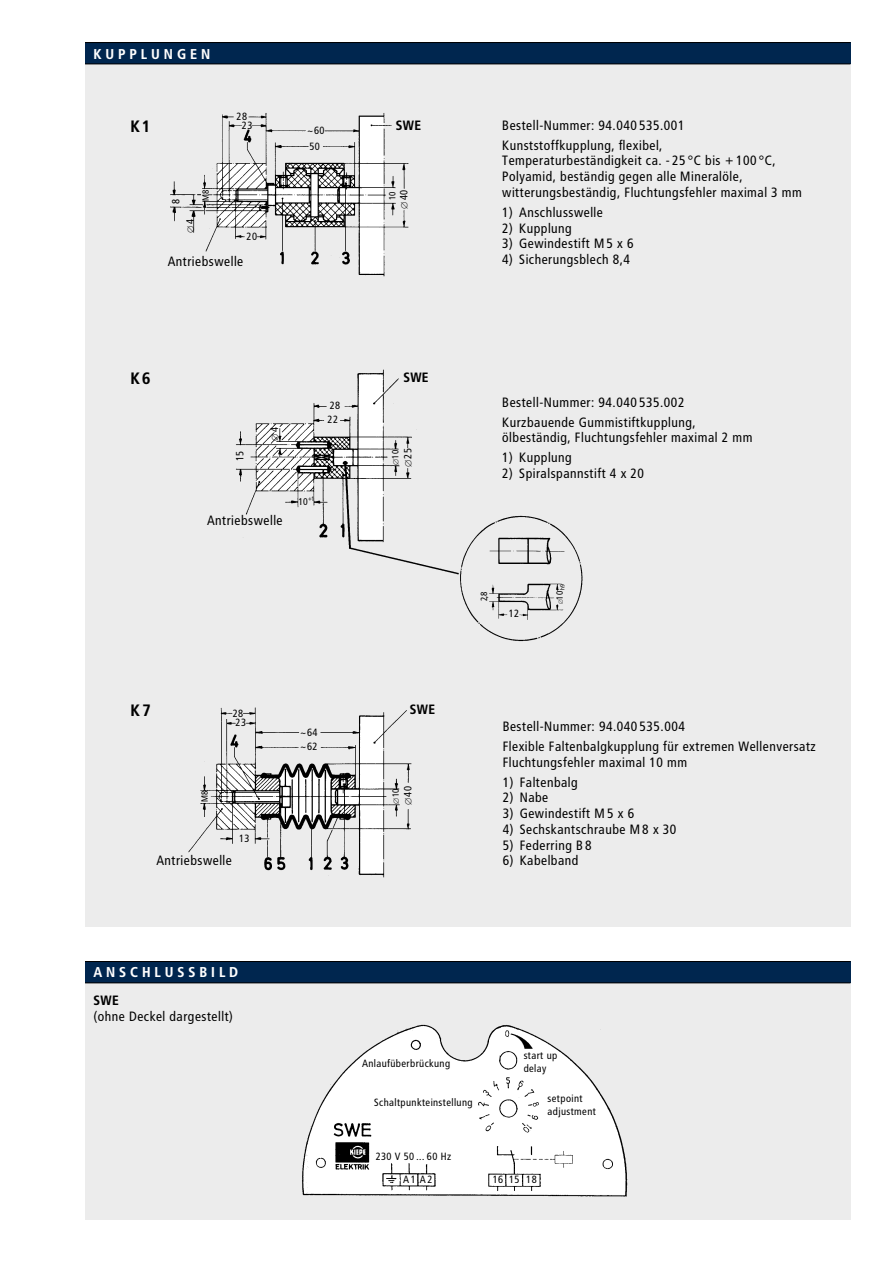
<style>
.page{position:relative;width:893px;height:1263px;background:#fff}
.page>*{position:absolute;margin:0;border:0;box-sizing:border-box;transform-origin:0 0}
.t1{font:700 16.5px "Transit";color:#000}
.t2{font:700 14.25px "Transit";letter-spacing:.25em;color:#fff}
.t3{font:13.5px/20px "Transit";color:#000}
.t4{font:700 13.5px "Transit";color:#000}
.t5{font:10.5px/12.8px "Transit";color:#000}
.t6{font:9.75px "Transit";color:#000}
.t7{font:9px "Transit";color:#000}
</style>
<div class="page">
<div style="left:85px;top:43px;width:765px;height:884px;background:#ececec"></div>
<div style="left:85px;top:43px;width:765px;height:21px;background:#00264f"></div>
<hr style="left:85px;top:42px;width:765px;height:1px;background:#000">
<hr style="left:85px;top:64px;width:765px;height:1px;background:#000">
<img style="left:170px;top:113px;width:239px;height:164px">
<img style="left:188px;top:707px;width:224px;height:171px">
<img style="left:236px;top:369px;width:347px;height:273px">
<div style="left:85px;top:961px;width:765px;height:259px;background:#ececec"></div>
<div style="left:85px;top:961px;width:765px;height:22px;background:#00264f"></div>
<hr style="left:85px;top:961px;width:765px;height:1px;background:#000">
<hr style="left:85px;top:982px;width:765px;height:1px;background:#000">
<img style="left:302px;top:1024px;width:326px;height:173px">
<p class="t2" style="left:94px;top:45px;width:118px">KUPPLUNGEN</p>
<p class="t5" style="left:237px;top:110px;width:12px">28</p>
<p class="t1" style="left:130px;top:116px;width:22px">K1</p>
<p class="t5" style="left:307px;top:124px;width:19px">~60</p>
<p class="t5" style="left:242px;top:119px;width:12px">23</p>
<p class="t5" style="left:169px;top:204px;width:7px;rotate:-90deg">8</p>
<p class="t5" style="left:184px;top:233px;width:15px;rotate:-90deg">∅4</p>
<p class="t7" style="left:200px;top:201px;width:13px;rotate:-90deg">M8</p>
<p class="t5" style="left:247px;top:230px;width:12px">20</p>
<p class="t3" style="left:168px;top:251px;width:78px">Antriebswelle</p>
<p class="t5" style="left:309px;top:141px;width:12px">50</p>
<p class="t4" style="left:396px;top:117px;width:27px">SWE</p>
<p class="t7" style="left:387px;top:200px;width:11px;rotate:-90deg">10</p>
<p class="t5" style="left:398px;top:209px;width:21px;rotate:-90deg">∅40</p>
<p class="t3" style="left:502px;top:115px;width:184px">Bestell-Nummer: 94.040535.001<br>Kunststoffkupplung, flexibel,</p>
<p class="t3" style="left:502px;top:153px;width:302px;line-height:15.8px">Temperaturbeständigkeit ca. -25°C bis +100°C,<br>Polyamid, beständig gegen alle Mineralöle, witterungsbeständig, Fluchtungsfehler maximal 3 mm</p>
<p class="t3" style="left:502px;top:202px;width:103px">1) Anschlusswelle</p>
<p class="t3" style="left:502px;top:218px;width:72px">2) Kupplung</p>
<p class="t3" style="left:502px;top:234px;width:134px">3) Gewindestift M5 x 6</p>
<p class="t3" style="left:502px;top:250px;width:130px">4) Sicherungsblech 8,4</p>
<p class="t1" style="left:130px;top:369px;width:22px">K6</p>
<p class="t5" style="left:234px;top:461px;width:12px;rotate:-90deg">15</p>
<p class="t5" style="left:268px;top:441px;width:15px;rotate:-90deg">∅4</p>
<p class="t3" style="left:207px;top:511px;width:78px">Antriebswelle</p>
<p class="t5" style="left:330px;top:399px;width:12px">28</p>
<p class="t5" style="left:328px;top:413px;width:12px">22</p>
<p class="t6" style="left:298px;top:496px;width:18px">10<sup>+1</sup></p>
<p class="t1" style="left:130px;top:700px;width:22px">K7</p>
<p class="t5" style="left:233px;top:707px;width:12px">28</p>
<p class="t5" style="left:236px;top:716px;width:12px">23</p>
<p class="t7" style="left:199px;top:802px;width:13px;rotate:-90deg">M8</p>
<p class="t5" style="left:239px;top:832px;width:12px">13</p>
<p class="t3" style="left:156px;top:851px;width:78px">Antriebswelle</p>
<p class="t5" style="left:300px;top:725px;width:19px">~64</p>
<p class="t5" style="left:300px;top:740px;width:19px">~62</p>
<p class="t4" style="left:403px;top:369px;width:27px">SWE</p>
<p class="t7" style="left:390px;top:465px;width:17px;rotate:-90deg">∅10</p>
<p class="t5" style="left:401px;top:467px;width:21px;rotate:-90deg">∅25</p>
<p class="t4" style="left:410px;top:701px;width:27px">SWE</p>
<p class="t7" style="left:390px;top:803px;width:17px;rotate:-90deg">∅10</p>
<p class="t5" style="left:401px;top:805px;width:21px;rotate:-90deg">∅40</p>
<p class="t3" style="left:502px;top:392px;width:196px">Bestell-Nummer: 94.040535.002<br>Kurzbauende Gummistiftkupplung,</p>
<p class="t3" style="left:502px;top:428px;width:252px">ölbeständig, Fluchtungsfehler maximal 2 mm</p>
<p class="t3" style="left:502px;top:448px;width:72px">1) Kupplung</p>
<p class="t3" style="left:502px;top:464px;width:144px">2) Spiralspannstift 4 x 20</p>
<p class="t7" style="left:479px;top:601px;width:12px;rotate:-90deg">2,8</p>
<p class="t5" style="left:509px;top:607px;width:12px">12</p>
<p class="t7" style="left:554px;top:604px;width:22px;rotate:-90deg">∅10<sub>h9</sub></p>
<p class="t3" style="left:503px;top:716px;width:315px">Bestell-Nummer: 94.040535.004<br>Flexible Faltenbalgkupplung für extremen Wellenversatz</p>
<p class="t3" style="left:503px;top:752px;width:186px">Fluchtungsfehler maximal 10 mm</p>
<p class="t3" style="left:503px;top:772px;width:77px">1) Faltenbalg</p>
<p class="t3" style="left:503px;top:788px;width:48px">2) Nabe</p>
<p class="t3" style="left:503px;top:803px;width:134px">3) Gewindestift M5 x 6</p>
<p class="t3" style="left:503px;top:819px;width:176px">4) Sechskantschraube M8 x 30</p>
<p class="t3" style="left:503px;top:835px;width:91px">5) Federring B8</p>
<p class="t3" style="left:503px;top:851px;width:78px">6) Kabelband</p>
<p class="t2" style="left:94px;top:964px;width:147px">ANSCHLUSSBILD</p>
<p class="t4" style="left:94px;top:992px;width:27px">SWE</p>
<p class="t3" style="left:94px;top:1006px;width:141px">(ohne Deckel dargestellt)</p>
<p class="t5" style="left:362px;top:1057px;width:90px">Anlaufüberbrückung</p>
<p class="t5" style="left:374px;top:1096px;width:100px">Schaltpunkteinstellung</p>
<p class="t5" style="left:376px;top:1150px;width:77px">230 V 50…60 Hz</p>
<p class="t5" style="left:524px;top:1049px;width:36px">start up delay</p>
<p class="t5" style="left:548px;top:1092px;width:50px">setpoint adjustment</p>
<p class="t5" style="left:403px;top:1173px;width:31px">A1 A2</p>
<p class="t5" style="left:493px;top:1173px;width:46px">16 15 18</p>
</div>
